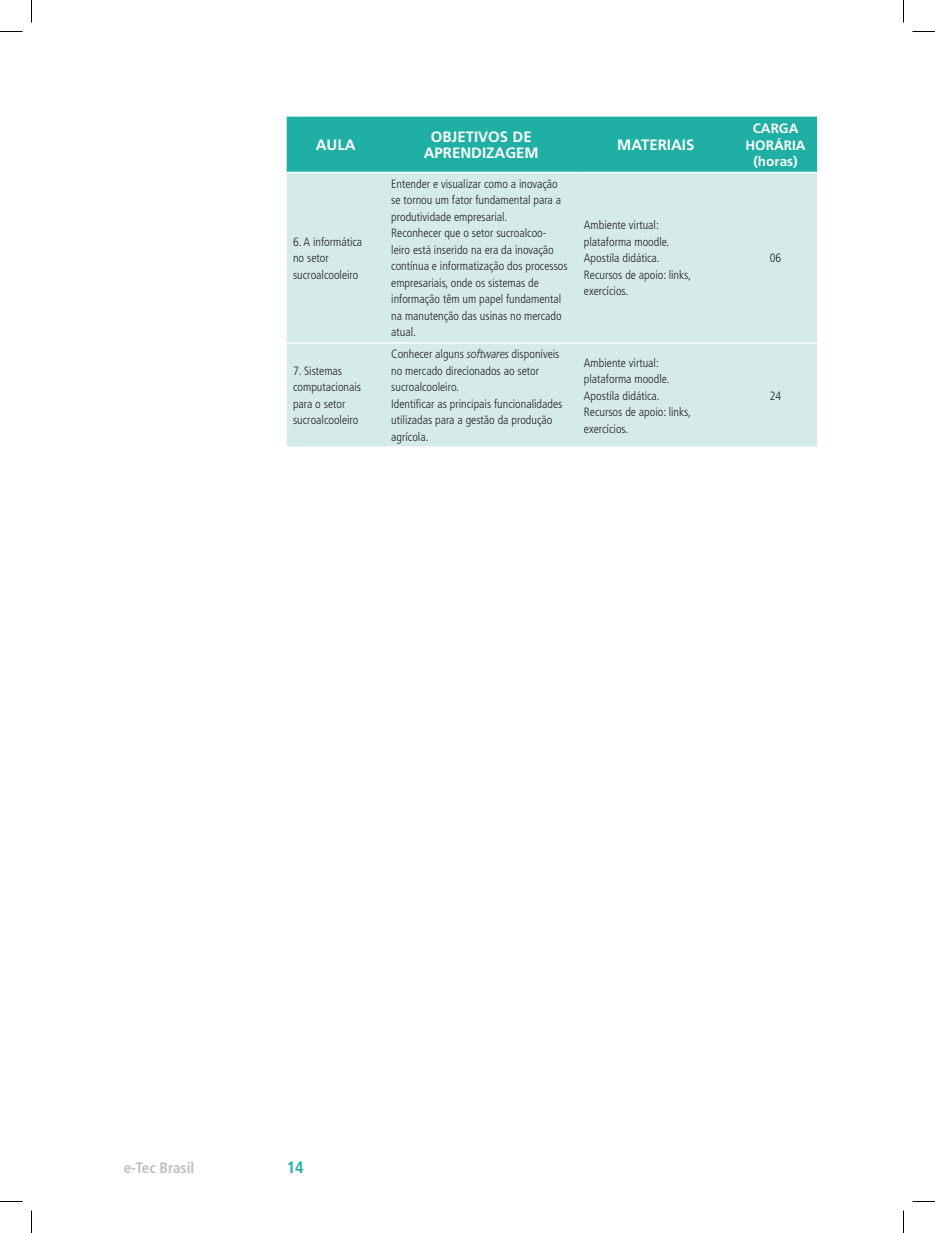
<style>
.page{position:relative;width:935px;height:1233px;background:#fff}
.page>*{position:absolute;margin:0;border:0;box-sizing:border-box;transform-origin:0 0}
.t1{font:700 condensed 16.5px "Frutiger LT Std";color:#1fafa4}
.t2{font:700 15px/16.5px "Frutiger LT Std";color:#fff;text-align:center}
.t3{font:700 condensed 15px "Frutiger LT Std";color:#bcbdc0}
.t4{font:700 13.5px/16.5px "Frutiger LT Std";color:#fff;text-align:center}
.t5{font:300 condensed 12px/16.5px "Frutiger LT Std";color:#231f20}
.s1{font-style:italic;font-stretch:normal}
</style>
<div class="page">
<div style="left:287px;top:117px;width:530px;height:55px;background:#1fafa4"></div>
<div style="left:287px;top:173px;width:530px;height:273px;background:#d5ebe9"></div>
<hr style="left:287px;top:342px;width:98px;height:1px;background:#fff">
<hr style="left:385px;top:342px;width:192px;height:1px;background:#fff">
<hr style="left:577px;top:342px;width:157px;height:1px;background:#fff">
<hr style="left:734px;top:342px;width:83px;height:1px;background:#fff">
<svg style="left:0;top:31px;width:22px;height:1px"></svg>
<svg style="left:912px;top:31px;width:23px;height:1px"></svg>
<svg style="left:0;top:1201px;width:22px;height:1px"></svg>
<svg style="left:912px;top:1201px;width:23px;height:1px"></svg>
<svg style="left:31px;top:0;width:1px;height:23px"></svg>
<svg style="left:31px;top:1210px;width:1px;height:22px"></svg>
<svg style="left:903px;top:0;width:1px;height:23px"></svg>
<svg style="left:903px;top:1210px;width:1px;height:22px"></svg>
<p class="t2" style="left:316px;top:137px;width:41px">AULA</p>
<p class="t2" style="left:424px;top:128px;width:117px">OBJETIVOS DE<br>APRENDIZAGEM</p>
<p class="t2" style="left:617px;top:137px;width:79px">MATERIAIS</p>
<p class="t5" style="left:293px;top:233px;width:71px">6. A informática no setor sucroalcooleiro</p>
<p class="t5" style="left:293px;top:362px;width:70px">7. Sistemas computacionais para o setor sucroalcooleiro</p>
<p class="t5" style="left:391px;top:176px;width:178px">Entender e visualizar como a inovação se tornou um fator fundamental para a produtividade empresarial.<br>Reconhecer que o setor sucroalcoo&shy;leiro está inserido na era da inovação contínua e informatização dos processos empresariais, onde os sistemas de informação têm um papel fundamental na manutenção das usinas no mercado atual.</p>
<p class="t5" style="left:584px;top:217px;width:108px">Ambiente virtual: plataforma moodle.<br>Apostila didática.<br>Recursos de apoio: links, exercícios.</p>
<p class="t5" style="left:391px;top:346px;width:173px">Conhecer alguns <span class="s1">softwares</span> disponíveis no mercado direcionados ao setor sucroalcooleiro.<br>Identificar as principais funcionalidades utilizadas para a gestão da produção agrícola.</p>
<p class="t5" style="left:584px;top:354px;width:108px">Ambiente virtual: plataforma moodle.<br>Apostila didática.<br>Recursos de apoio: links, exercícios.</p>
<p class="t4" style="left:745px;top:120px;width:61px">CARGA<br>HORÁRIA (horas)</p>
<p class="t5" style="left:770px;top:250px;width:13px">06</p>
<p class="t5" style="left:770px;top:387px;width:13px">24</p>
<p class="t3" style="left:124px;top:1158px;width:72px">e-Tec Brasil</p>
<h1 class="t1" style="left:287px;top:1157px;width:19px">14</h1>
</div>
